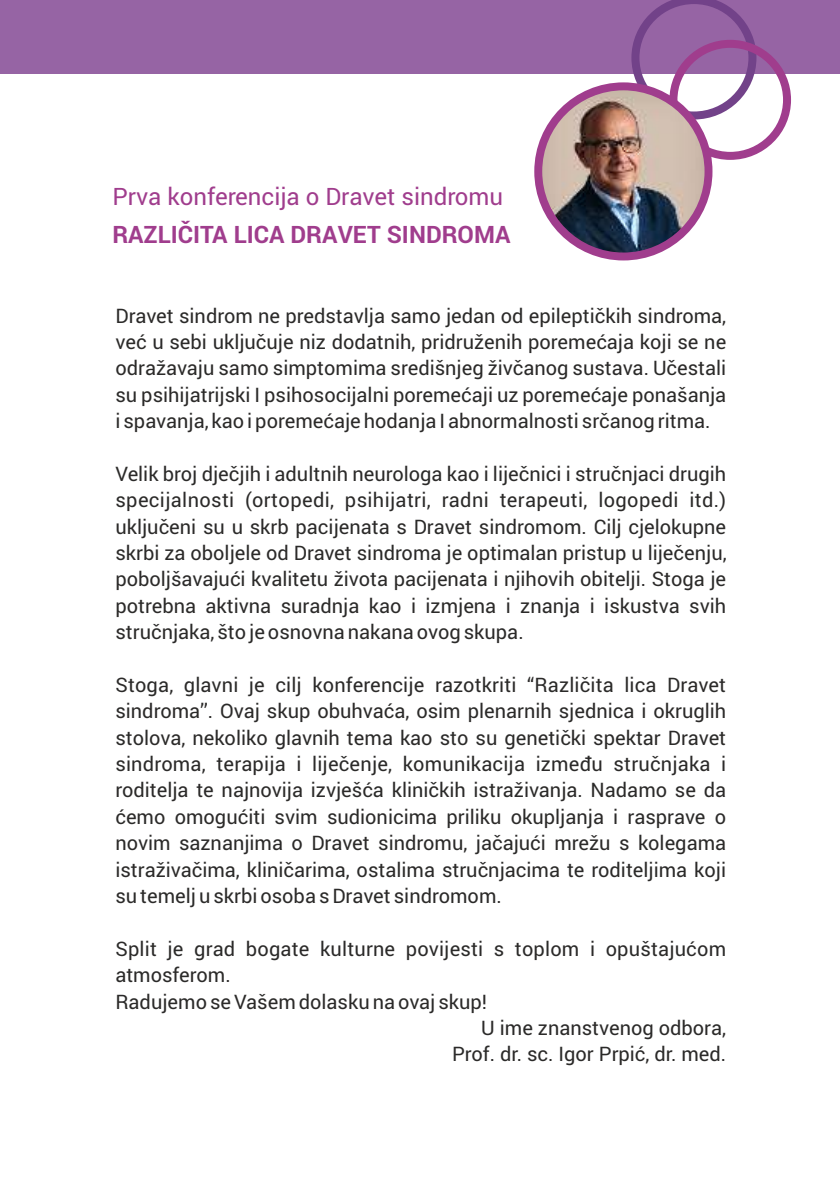
<style>
.page{position:relative;width:840px;height:1191px;background:#fff}
.page>*{position:absolute;margin:0;border:0;box-sizing:border-box;transform-origin:0 0}
.t1{font:24px "Roboto";color:#a03d8d}
.t2{font:700 24px "Roboto";color:#a03d8d}
.t3{font:20px/26.4px "Roboto";color:#2b2a29;text-align:justify}
</style>
<div class="page">
<div style="left:0;top:0;width:839px;height:74px;background:#9664a4"></div>
<svg style="left:631px;top:0;width:125px;height:119px"></svg>
<div style="left:669px;top:40px;width:121px;height:120px;border:8px solid #a03d8d;border-radius:50%"></div>
<img style="left:538px;top:86px;width:170px;height:170px;border-radius:50%">
<div style="left:534px;top:82px;width:178px;height:178px;border:8px solid #a03d8d;border-radius:50%"></div>
<p class="t1" style="left:112px;top:180px;width:392px">Prva konferencija o Dravet sindromu</p>
<p class="t2" style="left:112px;top:218px;width:399px">RAZLIČITA LICA DRAVET SINDROMA</p>
<p class="t3" style="left:115px;top:301px;width:612px">Dravet sindrom ne predstavlja samo jedan od epileptičkih sindroma, već u sebi uključuje niz dodatnih, pridruženih poremećaja koji se ne odražavaju samo simptomima središnjeg živčanog sustava. Učestali su psihijatrijski I psihosocijalni poremećaji uz poremećaje ponašanja i spavanja, kao i poremećaje hodanja I abnormalnosti srčanog ritma.</p>
<p class="t3" style="left:115px;top:460px;width:612px">Velik broj dječjih i adultnih neurologa kao i liječnici i stručnjaci drugih specijalnosti (ortopedi, psihijatri, radni terapeuti, logopedi itd.) uključeni su u skrb pacijenata s Dravet sindromom. Cilj cjelokupne skrbi za oboljele od Dravet sindroma je optimalan pristup u liječenju, poboljšavajući kvalitetu života pacijenata i njihovih obitelji. Stoga je potrebna aktivna suradnja kao i izmjena i znanja i iskustva svih stručnjaka, što je osnovna nakana ovog skupa.</p>
<p class="t3" style="left:115px;top:671px;width:612px">Stoga, glavni je cilj konferencije razotkriti “Različita lica Dravet sindroma’’. Ovaj skup obuhvaća, osim plenarnih sjednica i okruglih stolova, nekoliko glavnih tema kao sto su genetički spektar Dravet sindroma, terapija i liječenje, komunikacija između stručnjaka i roditelja te najnovija izvješća kliničkih istraživanja. Nadamo se da ćemo omogućiti svim sudionicima priliku okupljanja i rasprave o novim saznanjima o Dravet sindromu, jačajući mrežu s kolegama istraživačima, kliničarima, ostalima stručnjacima te roditeljima koji su temelj u skrbi osoba s Dravet sindromom.</p>
<p class="t3" style="left:115px;top:934px;width:612px">Split je grad bogate kulturne povijesti s toplom i opuštajućom</p>
<p class="t3" style="left:115px;top:961px;width:117px">atmosferom.</p>
<p class="t3" style="left:115px;top:987px;width:373px">Radujemo se Vašem dolasku na ovaj skup!</p>
<p class="t3" style="left:481px;top:1014px;width:246px">U ime znanstvenog odbora,</p>
<p class="t3" style="left:452px;top:1040px;width:275px">Prof. dr. sc. Igor Prpić, dr. med.</p>
</div>
